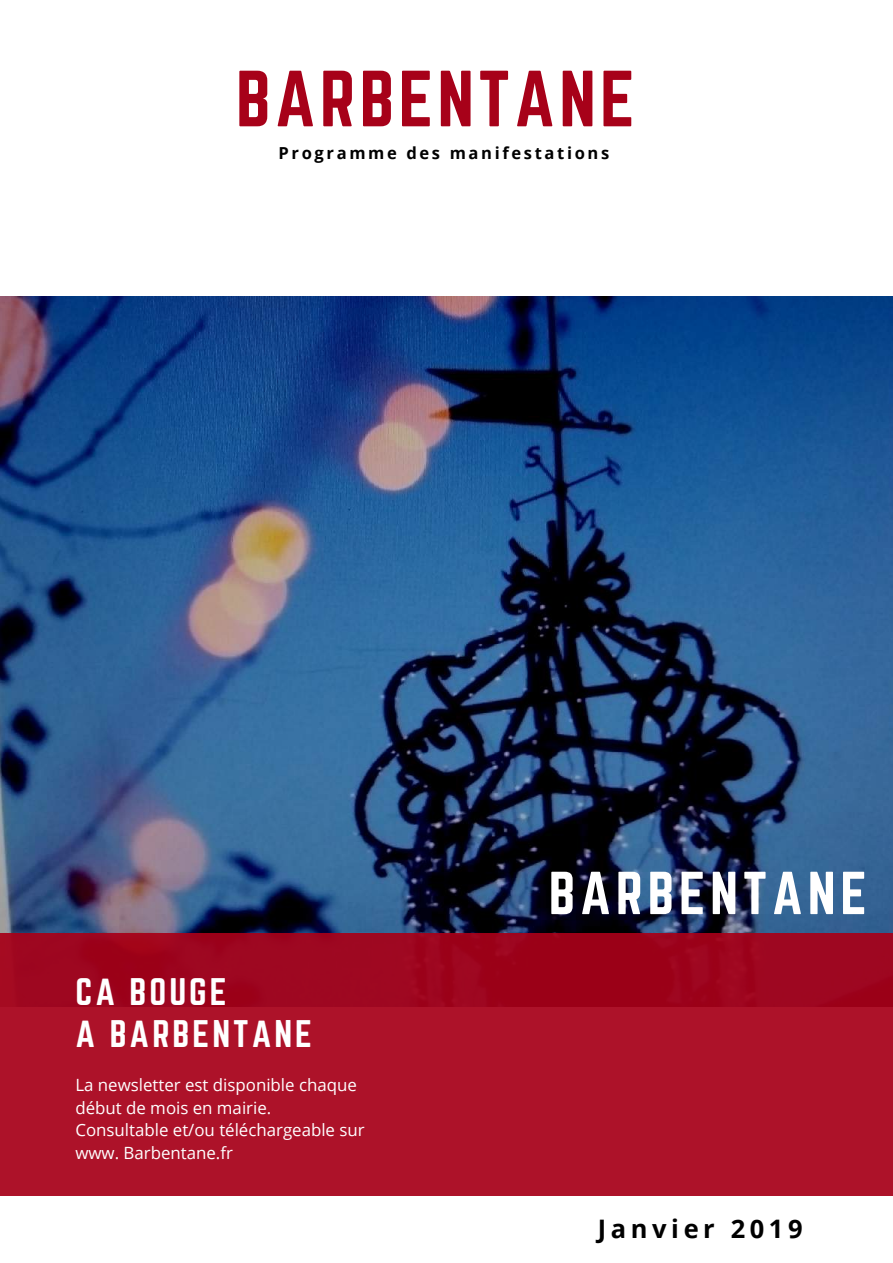
<style>
.page{position:relative;width:893px;height:1263px;background:#fff}
.page>*{position:absolute;margin:0;border:0;box-sizing:border-box;transform-origin:0 0}
.t1{font:69.6px "Norwester";letter-spacing:.06em;color:#a70119}
.t2{font:52.95px "Norwester";letter-spacing:.09em;color:#fff}
.t3{font:33.75px/41.7px "Norwester";letter-spacing:.09em;color:#fff}
.t4{font:700 25.5px "Open Sans";letter-spacing:.18em;color:#000}
.t5{font:16.8px/22.5px "Open Sans";color:#fff}
.t6{font:700 16.5px "Open Sans";letter-spacing:.16em;color:#000}
</style>
<div class="page">
<img style="left:0;top:296px;width:893px;height:637px">
<div style="left:0;top:933px;width:893px;height:263px;background:linear-gradient(to bottom,#9f061f,#b2162d)"></div>
<h1 class="t1" style="left:236px;top:65px;width:400px">BARBENTANE</h1>
<p class="t6" style="left:279px;top:141px;width:332px">Programme des manifestations</p>
<h3 class="t3" style="left:75px;top:972px;width:238px">CA BOUGE<br>A BARBENTANE</h3>
<p class="t5" style="left:75px;top:1073px;width:291px">La newsletter est disponible chaque début de mois en mairie.<br>Consultable et/ou téléchargeable sur www. Barbentane.fr</p>
<h2 class="t2" style="left:549px;top:868px;width:320px">BARBENTANE</h2>
<h3 class="t4" style="left:598px;top:1210px;width:206px">Janvier 2019</h3>
</div>
